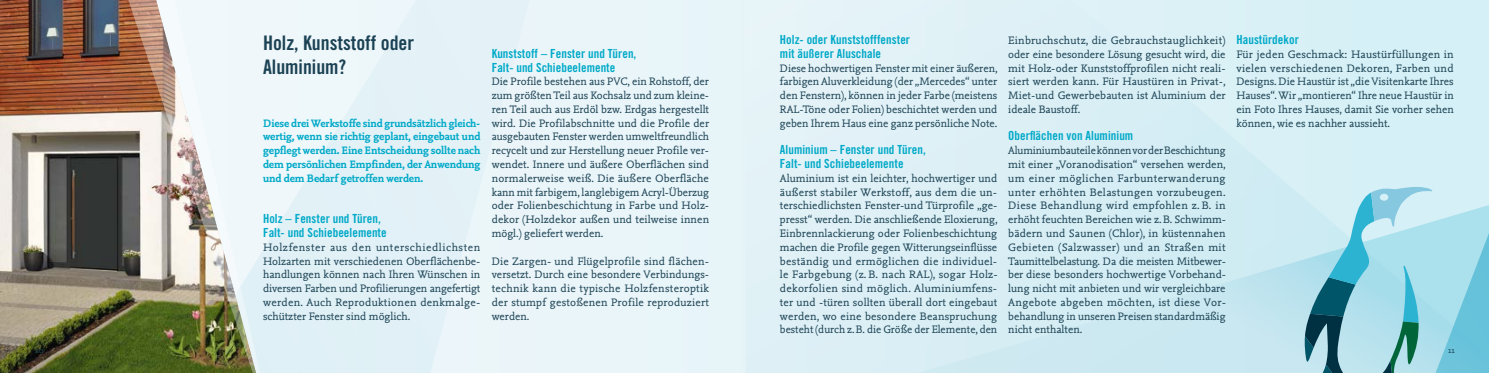
<style>
.page{position:relative;width:1489px;height:373px;background:#fff}
.page>*{position:absolute;margin:0;border:0;box-sizing:border-box;transform-origin:0 0}
.t1{font:20px/23.8px "Trade Gothic LT Std Bd Cn 20";color:#1b4254}
.t2{font:12.5px/13.8px "Trade Gothic LT Std Bd Cn 20";letter-spacing:.005em;color:#00a9c8}
.t3{font:11.25px/13.8px "Nexus Mix";color:#1b4254;text-align:justify}
.t4{font:700 11.25px/13.8px "Nexus Mix";letter-spacing:-.01em;color:#00a9c8;text-align:justify}
.t5{font:8.75px "Nexus Mix";color:#1b4254}
</style>
<div class="page">
<div style="left:0;top:0;width:1488px;height:372px;background:#e8f5f9"></div>
<img style="left:0;top:0;width:125px;height:372px">
<svg style="left:746px;top:0;width:742px;height:372px"></svg>
<img style="left:125px;top:0;width:137px;height:372px">
<svg style="left:1299px;top:186px;width:189px;height:186px;background:#97cfdd"></svg>
<h1 class="t1" style="left:263px;top:31px;width:153px">Holz, Kunststoff oder<br>Aluminium?</h1>
<p class="t4" style="left:263px;top:116px;width:219px">Diese drei Werkstoffe sind grundsätzlich gleich&shy;wertig, wenn sie richtig geplant, eingebaut und gepflegt werden. Eine Entscheidung sollte nach dem persönlichen Empfinden, der Anwendung und dem Bedarf getroffen werden.</p>
<p class="t2" style="left:263px;top:211px;width:125px">Holz – Fenster und Türen,<br>Falt- und Schiebeelemente</p>
<p class="t3" style="left:263px;top:239px;width:219px">Holzfenster aus den unterschiedlichsten Holzarten mit verschiedenen Oberflächenbe&shy;handlungen können nach Ihren Wünschen in diversen Farben und Profilierungen angefertigt werden. Auch Reproduktionen denkmalge&shy;schützter Fenster sind möglich.</p>
<p class="t2" style="left:491px;top:46px;width:146px">Kunststoff – Fenster und Türen,<br>Falt- und Schiebeelemente</p>
<p class="t3" style="left:491px;top:74px;width:219px">Die Profile bestehen aus PVC, ein Rohstoff, der zum größten Teil aus Kochsalz und zum kleine&shy;ren Teil auch aus Erdöl bzw. Erdgas hergestellt wird. Die Profilabschnitte und die Profile der ausgebauten Fenster werden umweltfreundlich recycelt und zur Herstellung neuer Profile ver&shy;wendet. Innere und äußere Oberflächen sind normalerweise weiß. Die äußere Oberfläche kann mit farbigem, langlebigem Acryl-Überzug oder Folienbeschichtung in Farbe und Holz&shy;dekor (Holzdekor außen und teilweise innen mögl.) geliefert werden.</p>
<p class="t3" style="left:491px;top:253px;width:219px">Die Zargen- und Flügelprofile sind flächen&shy;versetzt. Durch eine besondere Verbindungs&shy;technik kann die typische Holzfensteroptik der stumpf gestoßenen Profile reproduziert werden.</p>
<p class="t2" style="left:780px;top:32px;width:132px">Holz- oder Kunststofffenster mit äußerer Aluschale</p>
<p class="t3" style="left:780px;top:61px;width:219px">Diese hochwertigen Fenster mit einer äußeren, farbigen Aluverkleidung (der „Mercedes“ unter den Fenstern), können in jeder Farbe (meistens RAL-Töne oder Folien) beschichtet werden und geben Ihrem Haus eine ganz persönliche Note.</p>
<p class="t2" style="left:780px;top:142px;width:147px">Aluminium – Fenster und Türen,<br>Falt- und Schiebeelemente</p>
<p class="t3" style="left:780px;top:171px;width:219px">Aluminium ist ein leichter, hochwertiger und äußerst stabiler Werkstoff, aus dem die un&shy;terschiedlichsten Fenster-und Türprofile „ge&shy;presst“ werden. Die anschließende Eloxierung, Einbrennlackierung oder Folienbeschichtung machen die Profile gegen Witterungseinflüsse beständig und ermöglichen die individuel&shy;le Farbgebung (z. B. nach RAL), sogar Holz&shy;dekorfolien sind möglich. Aluminiumfens&shy;ter und -türen sollten überall dort eingebaut werden, wo eine besondere Beanspruchung besteht (durch z.B. die Größe der Elemente, den</p>
<p class="t3" style="left:1008px;top:33px;width:219px">Einbruchschutz, die Gebrauchstauglichkeit) oder eine besondere Lösung gesucht wird, die mit Holz-oder Kunststoffprofilen nicht reali&shy;siert werden kann. Für Haustüren in Privat-, Miet-und Gewerbebauten ist Aluminium der ideale Baustoff.</p>
<p class="t2" style="left:1008px;top:129px;width:126px">Oberflächen von Aluminium</p>
<p class="t3" style="left:1008px;top:143px;width:219px">Aluminiumbauteile können vor der Beschichtung mit einer „Voranodisation“ versehen werden, um einer möglichen Farbunterwanderung unter erhöhten Belastungen vorzubeugen.<br>Diese Behandlung wird empfohlen z. B. in erhöht feuchten Bereichen wie z.B. Schwimm&shy;bädern und Saunen (Chlor), in küstennahen Gebieten (Salzwasser) und an Straßen mit Taumittelbelastung. Da die meisten Mitbewer&shy;ber diese besonders hochwertige Vorbehand&shy;lung nicht mit anbieten und wir vergleichbare Angebote abgeben möchten, ist diese Vor&shy;behandlung in unseren Preisen standardmäßig nicht enthalten.</p>
<p class="t2" style="left:1236px;top:32px;width:64px">Haustürdekor</p>
<p class="t3" style="left:1236px;top:47px;width:219px">Für jeden Geschmack: Haustürfüllungen in vielen verschiedenen Dekoren, Farben und Designs. Die Haustür ist „die Visitenkarte Ihres Hauses“. Wir „montieren“ Ihre neue Haustür in ein Foto Ihres Hauses, damit Sie vorher sehen können, wie es nachher aussieht.</p>
<p class="t5" style="left:35px;top:343px;width:10px">10</p>
<p class="t5" style="left:1447px;top:343px;width:8px">11</p>
</div>
